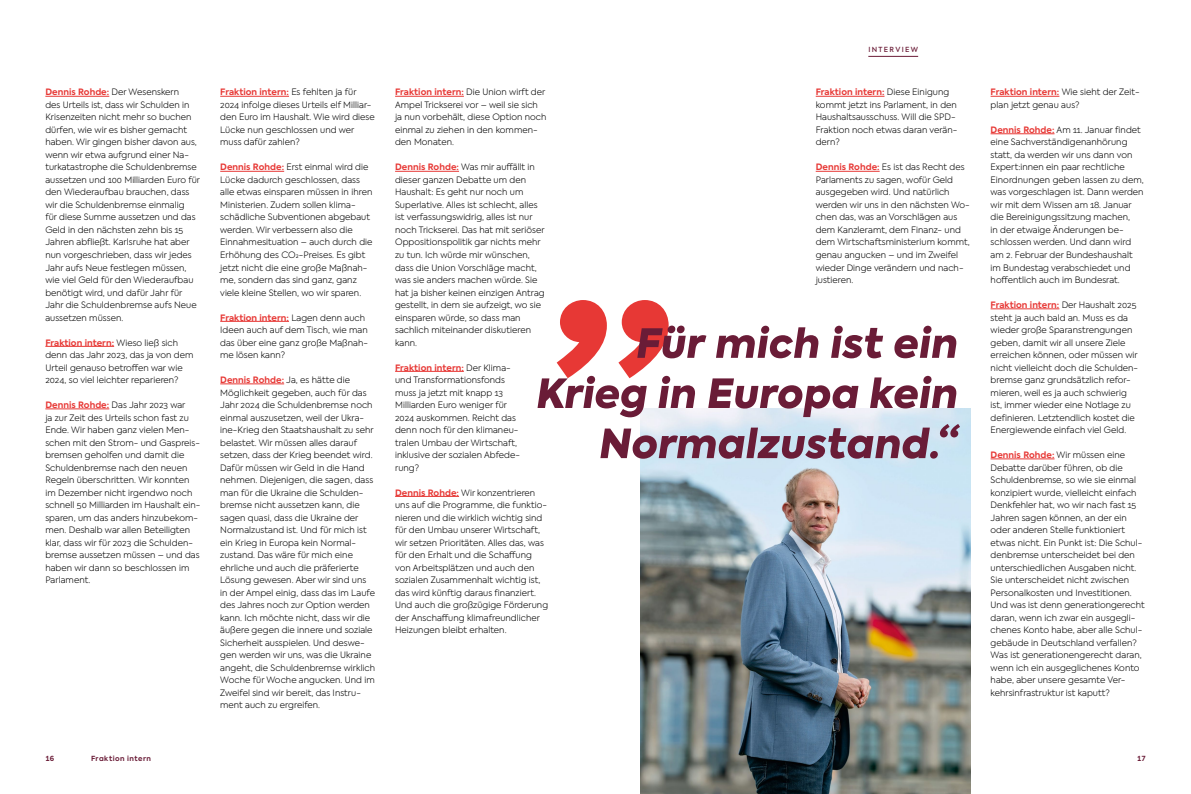
<style>
.page{position:relative;width:1191px;height:794px;background:#fff}
.page>*{position:absolute;margin:0;border:0;box-sizing:border-box;transform-origin:0 0}
.t1{font:300 8.8px/12.5px "Axiforma";letter-spacing:.005em;color:#000}
.t2{font:700 7px "Axiforma";letter-spacing:.07em;color:#6a1c37}
.t3{font:500 7px "Axiforma";letter-spacing:.19em;color:#6a1c37}
.s1{font-weight:700;color:#e73835}
</style>
<div class="page">
<img style="left:641px;top:408px;width:329px;height:386px">
<hr style="left:868px;top:56px;width:50px;height:1px;background:#6a1c37">
<hr style="left:45px;top:96px;width:64px;height:1px;background:#e73835">
<hr style="left:45px;top:346px;width:69px;height:1px;background:#e73835">
<hr style="left:45px;top:409px;width:64px;height:1px;background:#e73835">
<hr style="left:220px;top:96px;width:69px;height:1px;background:#e73835">
<hr style="left:220px;top:171px;width:64px;height:1px;background:#e73835">
<hr style="left:220px;top:321px;width:69px;height:1px;background:#e73835">
<hr style="left:220px;top:384px;width:64px;height:1px;background:#e73835">
<hr style="left:395px;top:96px;width:69px;height:1px;background:#e73835">
<hr style="left:395px;top:171px;width:64px;height:1px;background:#e73835">
<hr style="left:395px;top:371px;width:69px;height:1px;background:#e73835">
<hr style="left:395px;top:496px;width:64px;height:1px;background:#e73835">
<hr style="left:815px;top:96px;width:69px;height:1px;background:#e73835">
<hr style="left:815px;top:171px;width:64px;height:1px;background:#e73835">
<hr style="left:990px;top:96px;width:69px;height:1px;background:#e73835">
<hr style="left:990px;top:134px;width:64px;height:1px;background:#e73835">
<hr style="left:990px;top:309px;width:69px;height:1px;background:#e73835">
<hr style="left:990px;top:459px;width:64px;height:1px;background:#e73835">
<svg style="left:600px;top:424px;width:360px;height:35px;background:#aa96a8"></svg>
<svg style="left:537px;top:300px;width:420px;height:117px"></svg>
<p class="t1" style="left:45px;top:86px;width:156px"><span class="s1">Dennis Rohde:</span> Der Wesenskern<br>des Urteils ist, dass wir Schulden in Krisenzeiten nicht mehr so buchen dürfen, wie wir es bisher gemacht haben. Wir gingen bisher davon aus, wenn wir etwa aufgrund einer Na&shy;turkatastrophe die Schuldenbremse aussetzen und 100 Milliarden Euro für den Wiederaufbau brauchen, dass wir die Schuldenbremse einmalig<br>für diese Summe aussetzen und das Geld in den nächsten zehn bis 15<br>Jahren abfließt. Karlsruhe hat aber nun vorgeschrieben, dass wir jedes Jahr aufs Neue festlegen müssen, wie viel Geld für den Wiederaufbau benötigt wird, und dafür Jahr für Jahr die Schuldenbremse aufs Neue aussetzen müssen.</p>
<p class="t1" style="left:45px;top:336px;width:150px"><span class="s1">Fraktion intern:</span> Wieso ließ sich denn das Jahr 2023, das ja von dem Urteil genauso betroffen war wie 2024, so viel leichter reparieren?</p>
<p class="t1" style="left:45px;top:398px;width:156px"><span class="s1">Dennis Rohde:</span> Das Jahr 2023 war<br>ja zur Zeit des Urteils schon fast zu<br>Ende. Wir haben ganz vielen Men&shy;schen mit den Strom- und Gaspreis&shy;bremsen geholfen und damit die<br>Schuldenbremse nach den neuen<br>Regeln überschritten. Wir konnten im Dezember nicht irgendwo noch schnell 50 Milliarden im Haushalt ein&shy;sparen, um das anders hinzubekom&shy;men. Deshalb war allen Beteiligten klar, dass wir für 2023 die Schulden&shy;bremse aussetzen müssen – und das haben wir dann so beschlossen im<br>Parlament.</p>
<p class="t1" style="left:220px;top:86px;width:156px"><span class="s1">Fraktion intern:</span> Es fehlten ja für<br>2024 infolge dieses Urteils elf Milliar&shy;den Euro im Haushalt. Wie wird diese<br>Lücke nun geschlossen und wer muss dafür zahlen?</p>
<p class="t1" style="left:220px;top:161px;width:154px"><span class="s1">Dennis Rohde:</span> Erst einmal wird die Lücke dadurch geschlossen, dass alle etwas einsparen müssen in ihren Ministerien. Zudem sollen klima&shy;schädliche Subventionen abgebaut werden. Wir verbessern also die Einnahmesituation – auch durch die Erhöhung des CO2-Preises. Es gibt jetzt nicht die eine große Maßnah&shy;me, sondern das sind ganz, ganz viele kleine Stellen, wo wir sparen.</p>
<p class="t1" style="left:220px;top:311px;width:149px"><span class="s1">Fraktion intern:</span> Lagen denn auch<br>Ideen auch auf dem Tisch, wie man das über eine ganz große Maßnah&shy;me lösen kann?</p>
<p class="t1" style="left:220px;top:373px;width:156px"><span class="s1">Dennis Rohde:</span> Ja, es hätte die Möglichkeit gegeben, auch für das Jahr 2024 die Schuldenbremse noch einmal auszusetzen, weil der Ukra&shy;ine-Krieg den Staatshaushalt zu sehr belastet. Wir müssen alles darauf setzen, dass der Krieg beendet wird.<br>Dafür müssen wir Geld in die Hand nehmen. Diejenigen, die sagen, dass man für die Ukraine die Schulden&shy;bremse nicht aussetzen kann, die sagen quasi, dass die Ukraine der Normalzustand ist. Und für mich ist ein Krieg in Europa kein Normal&shy;zustand. Das wäre für mich eine ehrliche und auch die präferierte Lösung gewesen. Aber wir sind uns in der Ampel einig, dass das im Laufe des Jahres noch zur Option werden kann. Ich möchte nicht, dass wir die äußere gegen die innere und soziale Sicherheit ausspielen. Und deswe&shy;gen werden wir uns, was die Ukraine angeht, die Schuldenbremse wirklich Woche für Woche angucken. Und im Zweifel sind wir bereit, das Instru&shy;ment auch zu ergreifen.</p>
<p class="t1" style="left:395px;top:86px;width:153px"><span class="s1">Fraktion intern:</span> Die Union wirft der<br>Ampel Trickserei vor – weil sie sich ja nun vorbehält, diese Option noch einmal zu ziehen in den kommen&shy;den Monaten.</p>
<p class="t1" style="left:395px;top:161px;width:151px"><span class="s1">Dennis Rohde:</span> Was mir auffällt in dieser ganzen Debatte um den<br>Haushalt: Es geht nur noch um<br>Superlative. Alles ist schlecht, alles ist verfassungswidrig, alles ist nur noch Trickserei. Das hat mit seriöser<br>Oppositionspolitik gar nichts mehr zu tun. Ich würde mir wünschen, dass die Union Vorschläge macht, was sie anders machen würde. Sie hat ja bisher keinen einzigen Antrag gestellt, in dem sie aufzeigt, wo sie einsparen würde, so dass man sachlich miteinander diskutieren kann.</p>
<p class="t1" style="left:395px;top:361px;width:126px"><span class="s1">Fraktion intern:</span> Der Klima&shy;und Transformationsfonds muss ja jetzt mit knapp 13<br>Milliarden Euro weniger für<br>2024 auskommen. Reicht das denn noch für den klimaneu&shy;tralen Umbau der Wirtschaft, inklusive der sozialen Abfede&shy;rung?</p>
<p class="t1" style="left:395px;top:486px;width:154px"><span class="s1">Dennis Rohde:</span> Wir konzentrieren uns auf die Programme, die funktio&shy;nieren und die wirklich wichtig sind für den Umbau unserer Wirtschaft, wir setzen Prioritäten. Alles das, was für den Erhalt und die Schaffung von Arbeitsplätzen und auch den sozialen Zusammenhalt wichtig ist, das wird künftig daraus finanziert.<br>Und auch die großzügige Förderung der Anschaffung klimafreundlicher Heizungen bleibt erhalten.</p>
<p class="t3" style="left:868px;top:45px;width:51px">INTERVIEW</p>
<p class="t1" style="left:815px;top:86px;width:143px"><span class="s1">Fraktion intern:</span> Diese Einigung kommt jetzt ins Parlament, in den<br>Haushaltsausschuss. Will die SPD-<br>Fraktion noch etwas daran verän&shy;dern?</p>
<p class="t1" style="left:815px;top:161px;width:156px"><span class="s1">Dennis Rohde:</span> Es ist das Recht des<br>Parlaments zu sagen, wofür Geld ausgegeben wird. Und natürlich werden wir uns in den nächsten Wo&shy;chen das, was an Vorschlägen aus dem Kanzleramt, dem Finanz- und dem Wirtschaftsministerium kommt, genau angucken – und im Zweifel wieder Dinge verändern und nach&shy;justieren.</p>
<p class="t1" style="left:990px;top:86px;width:150px"><span class="s1">Fraktion intern:</span> Wie sieht der Zeit&shy;plan jetzt genau aus?</p>
<p class="t1" style="left:990px;top:123px;width:155px"><span class="s1">Dennis Rohde:</span> Am 11. Januar findet eine Sachverständigenanhörung statt, da werden wir uns dann von<br>Expert:innen ein paar rechtliche<br>Einordnungen geben lassen zu dem, was vorgeschlagen ist. Dann werden wir mit dem Wissen am 18. Januar die Bereinigungssitzung machen,<br>in der etwaige Änderungen be&shy;schlossen werden. Und dann wird am 2. Februar der Bundeshaushalt im Bundestag verabschiedet und hoffentlich auch im Bundesrat.</p>
<p class="t1" style="left:990px;top:298px;width:149px"><span class="s1">Fraktion intern:</span> Der Haushalt 2025 steht ja auch bald an. Muss es da wieder große Sparanstrengungen geben, damit wir all unsere Ziele erreichen können, oder müssen wir nicht vielleicht doch die Schulden&shy;bremse ganz grundsätzlich refor&shy;mieren, weil es ja auch schwierig ist, immer wieder eine Notlage zu definieren. Letztendlich kostet die Energiewende einfach viel Geld.</p>
<p class="t1" style="left:990px;top:448px;width:156px"><span class="s1">Dennis Rohde:</span> Wir müssen eine Debatte darüber führen, ob die Schuldenbremse, so wie sie einmal konzipiert wurde, vielleicht einfach Denkfehler hat, wo wir nach fast 15<br>Jahren sagen können, an der ein oder anderen Stelle funktioniert etwas nicht. Ein Punkt ist: Die Schul&shy;denbremse unterscheidet bei den unterschiedlichen Ausgaben nicht.<br>Sie unterscheidet nicht zwischen Personalkosten und Investitionen.<br>Und was ist denn generationgerecht daran, wenn ich zwar ein ausgegli&shy;chenes Konto habe, aber alle Schul&shy;gebäude in Deutschland verfallen?<br>Was ist generationengerecht daran, wenn ich ein ausgeglichenes Konto habe, aber unsere gesamte Ver&shy;kehrsinfrastruktur ist kaputt?</p>
<p class="t2" style="left:45px;top:754px;width:10px">16</p>
<p class="t2" style="left:91px;top:754px;width:61px">Fraktion intern</p>
<p class="t2" style="left:1137px;top:754px;width:10px">17</p>
</div>
